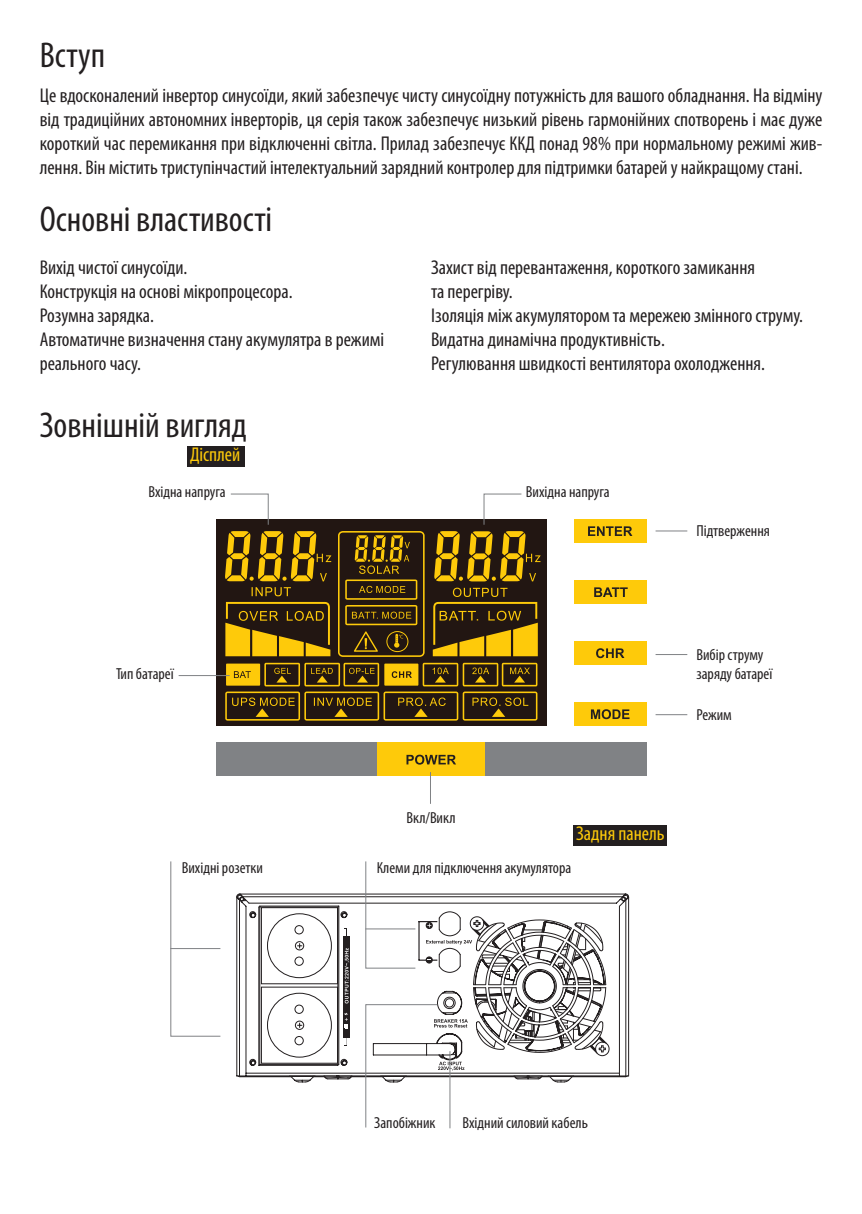
<style>
.page{position:relative;width:862px;height:1214px;background:#fff}
.page>*{position:absolute;margin:0;border:0;box-sizing:border-box;transform-origin:0 0}
.t1{font:condensed 36px "Myriad Pro";color:#231f20}
.t2{font:condensed 20px/24px "Myriad Pro";color:#231f20;text-align:justify}
.t3{font:condensed 20px "Myriad Pro";color:#feca0a}
.t4{font:condensed 16px/19.2px "Myriad Pro";color:#231f20}
</style>
<div class="page">
<svg style="left:236px;top:895px;width:129px;height:183px"></svg>
<svg style="left:344px;top:1037px;width:4px;height:8px"></svg>
<svg style="left:344px;top:927px;width:4px;height:8px"></svg>
<div style="left:343px;top:935px;width:7px;height:102px;background:#231f20"></div>
<svg style="left:344px;top:1012px;width:4px;height:16px"></svg>
<svg style="left:345px;top:948px;width:4px;height:55px"></svg>
<hr style="left:259px;top:906px;width:1px;height:158px;background:#231f20">
<hr style="left:338px;top:906px;width:1px;height:158px;background:#231f20">
<hr style="left:260px;top:905px;width:79px;height:1px;background:#231f20">
<svg style="left:260px;top:906px;width:78px;height:158px"></svg>
<div style="left:187px;top:446px;width:57px;height:20px;background:#231f20"></div>
<div style="left:573px;top:824px;width:94px;height:21px;background:#231f20"></div>
<div style="left:216px;top:519px;width:331px;height:206px;background:#221612"></div>
<svg style="left:225px;top:531px;width:315px;height:189px"></svg>
<div style="left:574px;top:519px;width:72px;height:23px;background:#feca0a"></div>
<div style="left:574px;top:580px;width:72px;height:23px;background:#feca0a"></div>
<div style="left:574px;top:641px;width:72px;height:23px;background:#feca0a"></div>
<div style="left:574px;top:702px;width:72px;height:23px;background:#feca0a"></div>
<svg style="left:588px;top:526px;width:44px;height:10px"></svg>
<svg style="left:594px;top:587px;width:34px;height:10px"></svg>
<svg style="left:591px;top:709px;width:38px;height:10px"></svg>
<svg style="left:596px;top:648px;width:28px;height:10px"></svg>
<div style="left:216px;top:742px;width:430px;height:34px;background:#808285"></div>
<div style="left:377px;top:742px;width:108px;height:34px;background:#feca0a"></div>
<svg style="left:406px;top:754px;width:50px;height:10px"></svg>
<svg style="left:230px;top:493px;width:39px;height:32px"></svg>
<svg style="left:483px;top:493px;width:39px;height:32px"></svg>
<svg style="left:365px;top:861px;width:264px;height:267px"></svg>
<svg style="left:170px;top:861px;width:51px;height:176px"></svg>
<hr style="left:655px;top:530px;width:32px;height:1px;background:#808285">
<hr style="left:179px;top:675px;width:51px;height:1px;background:#808285">
<hr style="left:655px;top:714px;width:32px;height:1px;background:#808285">
<hr style="left:449px;top:1051px;width:1px;height:77px;background:#808285">
<hr style="left:430px;top:772px;width:1px;height:31px;background:#808285">
<hr style="left:655px;top:654px;width:32px;height:1px;background:#808285">
<hr style="left:365px;top:928px;width:50px;height:1px;background:#808285">
<hr style="left:170px;top:947px;width:50px;height:1px;background:#808285">
<p class="t1" style="left:40px;top:33px;width:67px">Вступ</p>
<p class="t2" style="left:40px;top:83px;width:784px">Це вдосконалений інвертор синусоїди, який забезпечує чисту синусоїдну потужність для вашого обладнання. На відміну від традиційних автономних інверторів, ця серія також забезпечує низький рівень гармонійних спотворень і має дуже короткий час перемикання при відключенні світла. Прилад забезпечує ККД понад 98% при нормальному режимі жив&shy;лення. Він містить триступінчастий інтелектуальний зарядний контролер для підтримки батарей у найкращому стані.</p>
<p class="t1" style="left:40px;top:197px;width:234px">Основні властивості</p>
<p class="t2" style="left:40px;top:255px;width:149px">Вихід чистої синусоїди.</p>
<p class="t2" style="left:40px;top:279px;width:254px">Конструкція на основі мікропроцесора.</p>
<p class="t2" style="left:40px;top:303px;width:116px">Розумна зарядка.</p>
<p class="t2" style="left:40px;top:327px;width:346px">Автоматичне визначення стану акумулятра в режимі</p>
<p class="t2" style="left:40px;top:351px;width:103px">реального часу.</p>
<p class="t1" style="left:40px;top:403px;width:209px">Зовнішній вигляд</p>
<p class="t3" style="left:190px;top:442px;width:52px">Дісплей</p>
<p class="t2" style="left:431px;top:255px;width:325px">Захист від перевантаження, короткого замикання</p>
<p class="t2" style="left:431px;top:279px;width:83px">та перегріву.</p>
<p class="t2" style="left:431px;top:303px;width:374px">Ізоляція між акумулятором та мережею змінного струму.</p>
<p class="t2" style="left:431px;top:327px;width:235px">Видатна динамічна продуктивність.</p>
<p class="t2" style="left:431px;top:351px;width:335px">Регулювання швидкості вентилятора охолодження.</p>
<p class="t4" style="left:149px;top:482px;width:79px">Вхідна напруга</p>
<p class="t4" style="left:526px;top:482px;width:85px">Вихідна напруга</p>
<p class="t4" style="left:696px;top:521px;width:75px">Підтверження</p>
<p class="t4" style="left:116px;top:664px;width:59px">Тип батареї</p>
<p class="t4" style="left:696px;top:645px;width:77px">Вибір струму заряду батареї</p>
<p class="t4" style="left:696px;top:705px;width:37px">Режим</p>
<p class="t4" style="left:406px;top:807px;width:51px">Вкл/Викл</p>
<p class="t3" style="left:576px;top:820px;width:90px">Задня панель</p>
<p class="t4" style="left:182px;top:858px;width:83px">Вихідні розетки</p>
<p class="t4" style="left:377px;top:858px;width:196px">Клеми для підключення акумулятора</p>
<p class="t4" style="left:374px;top:1112px;width:63px">Запобіжник</p>
<p class="t4" style="left:463px;top:1112px;width:127px">Вхідний силовий кабель</p>
</div>
